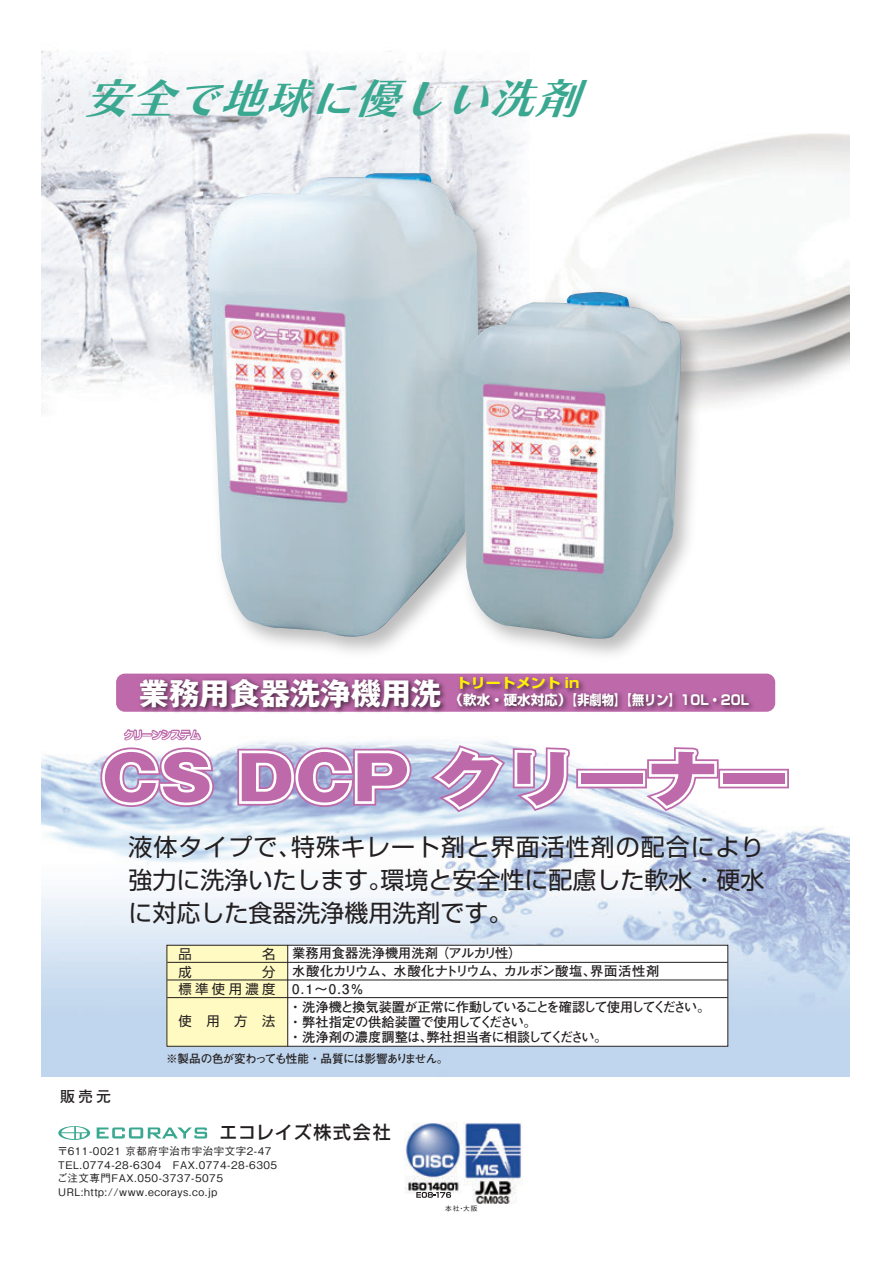
<style>
.page{position:relative;width:893px;height:1263px;background:#fff}
.page>*{position:absolute;margin:0;border:0;box-sizing:border-box;transform-origin:0 0}
.t1{font:800 59.7px "Gothic MB101 Pro";color:#bd69aa;scale:1.19 1}
.t2{font:italic 42.3px "Chiaro CID B";color:#3aa891;scale:1.06 1}
.t3{font:700 30.3px "Gothic MB101 Pro";color:#fff}
.t4{font:24px/33px "Shin Go Pro";color:#231f20}
.t5{font:24px "Shin Go Pro";letter-spacing:.04em;color:#231f20}
.t6{font:500 18px "Shin Go Pro";letter-spacing:.07em;color:#231f20}
.t7{font:700 15px "Futo Go B101 Pro";color:#231f20}
.t8{font:700 13.5px "Shin Go Pro";color:#fff}
.t9{font:700 13.5px "Shin Go Pro";color:#fff101;scale:1.11 1}
.t10{font:700 13.35px/15px "Futo Go B101 Pro";letter-spacing:-.055em;color:#231f20}
.t11{font:700 13.35px "Futo Go B101 Pro";letter-spacing:-.025em;color:#231f20}
.t12{font:13.35px "Shin Go Pro";letter-spacing:.26em;color:#231f20}
.t13{font:700 13.35px "Futo Go B101 Pro";color:#231f20}
.t14{font:700 11.7px "Futo Go B101 Pro";letter-spacing:-.07em;color:#231f20}
.t15{font:500 10.5px/13.5px "Gothic BBB Pro";letter-spacing:.05em;color:#231f20}
.t16{font:500 10.2px "Shin M Go Pro";letter-spacing:-.045em;color:#fff}
.t17{font:500 6.75px "Gothic BBB Pro";color:#231f20}
</style>
<div class="page">
<img style="left:42px;top:50px;width:808px;height:1027px">
<svg style="left:58px;top:1126px;width:32px;height:14px"></svg>
<svg style="left:97px;top:1127px;width:110px;height:11px"></svg>
<img style="left:463px;top:1122px;width:59px;height:82px">
<img style="left:404px;top:1122px;width:59px;height:72px">
<svg style="left:416px;top:1192px;width:35px;height:6px"></svg>
<div style="left:116px;top:674px;width:659px;height:38px;background:#bd69aa;border-radius:9px"></div>
<img style="left:134px;top:678px;width:624px;height:41px">
<img style="left:451px;top:672px;width:137px;height:28px">
<div style="left:166px;top:945px;width:122px;height:101px;background:#fffac1"></div>
<div style="left:288px;top:945px;width:440px;height:101px;background:#fff"></div>
<div style="left:166px;top:945px;width:562px;height:102px;border:1px solid #231f20"></div>
<hr style="left:287px;top:945px;width:1px;height:101px;background:#231f20">
<hr style="left:167px;top:962px;width:561px;height:1px;background:#231f20">
<hr style="left:167px;top:979px;width:561px;height:1px;background:#231f20">
<hr style="left:167px;top:997px;width:561px;height:1px;background:#231f20">
<div style="left:576px;top:769px;width:71px;height:19px;border:9px solid #bd69aa"></div>
<div style="left:718px;top:769px;width:71px;height:19px;border:9px solid #bd69aa"></div>
<svg style="left:233px;top:743px;width:183px;height:68px"></svg>
<svg style="left:422px;top:739px;width:152px;height:78px"></svg>
<div style="left:578px;top:770px;width:67px;height:17px;border:5px solid #fff"></div>
<svg style="left:635px;top:743px;width:88px;height:73px"></svg>
<div style="left:720px;top:770px;width:67px;height:17px;border:5px solid #fff"></div>
<svg style="left:96px;top:728px;width:122px;height:83px"></svg>
<img style="left:197px;top:162px;width:513px;height:506px">
<img style="left:208px;top:173px;width:475px;height:473px">
<h2 class="t2" style="left:84px;top:73px;width:486px">安全で地球に優しい洗剤</h2>
<h3 class="t3" style="left:139px;top:668px;width:304px">業務用食器洗浄機用洗</h3>
<p class="t9" style="left:456px;top:672px;width:113px">トリートメント in</p>
<p class="t8" style="left:450px;top:689px;width:301px">（軟水・硬水対応）【非劇物】【無リン】10L・20L</p>
<p class="t16" style="left:124px;top:726px;width:78px">クリーンシステム</p>
<h1 class="t1" style="left:101px;top:728px;width:579px">CS DCP クリーナー</h1>
<h3 class="t5" style="left:291px;top:827px;width:475px">特殊キレート剤と界面活性剤の配合により</h3>
<h3 class="t4" style="left:129px;top:827px;width:175px">液体タイプで、</h3>
<h3 class="t4" style="left:129px;top:860px;width:385px">強力に洗浄いたします。<br>に対応した食器洗浄機用洗剤です。</h3>
<h3 class="t4" style="left:381px;top:860px;width:385px">環境と安全性に配慮した軟水・硬水</h3>
<p class="t12" style="left:179px;top:943px;width:15px">品</p>
<p class="t12" style="left:262px;top:943px;width:15px">名</p>
<p class="t12" style="left:179px;top:960px;width:15px">成</p>
<p class="t12" style="left:262px;top:960px;width:15px">分</p>
<p class="t13" style="left:292px;top:943px;width:147px">業務用食器洗浄機用洗剤</p>
<p class="t11" style="left:436px;top:943px;width:87px">（アルカリ性(</p>
<p class="t11" style="left:292px;top:960px;width:305px">水酸化カリウム、水酸化ナトリウム、カルボン酸塩、</p>
<p class="t11" style="left:590px;top:960px;width:71px">界面活性剤</p>
<h3 class="t7" style="left:60px;top:1084px;width:52px">販売元</h3>
<p class="t12" style="left:179px;top:978px;width:98px">標準使用濃度</p>
<p class="t12" style="left:179px;top:1010px;width:98px">使用方法</p>
<p class="t11" style="left:292px;top:978px;width:73px">0.1~0.3％</p>
<p class="t10" style="left:289px;top:998px;width:423px">・洗浄機と換気装置が正常に作動していることを確認して使用してください。・弊社指定の供給装置で使用してください。<br>・洗浄剤の濃度調整は弊社担当者に相談してください。</p>
<p class="t11" style="left:420px;top:1026px;width:15px">、</p>
<p class="t14" style="left:166px;top:1049px;width:284px">※製品の色が変わっても性能・品質には影響ありません。</p>
<h3 class="t6" style="left:219px;top:1117px;width:173px">エコレイズ株式会社</h3>
<p class="t15" style="left:57px;top:1143px;width:222px">〒611-0021 京都府宇治市宇治宇文字2-47<br>TEL.0774-28-6304　FAX.0774-28-6305ご注文専門FAX.050-3737-5075<br>URL:http://www.ecorays.co.jp</p>
<p class="t17" style="left:445px;top:1203px;width:16px">本社</p>
<p class="t17" style="left:463px;top:1203px;width:16px">大阪</p>
<p class="t17" style="left:458px;top:1203px;width:8px">・</p>
</div>
